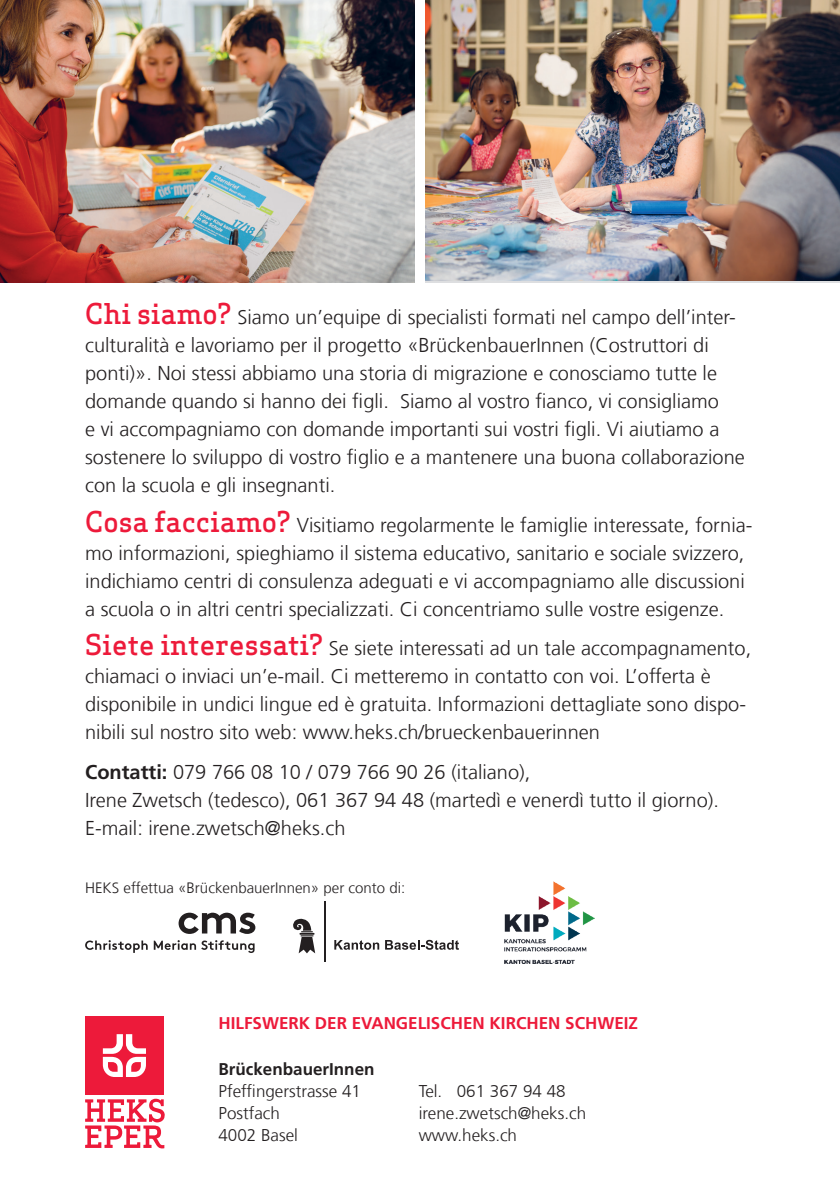
<style>
.page{position:relative;width:840px;height:1191px;background:#fff}
.page>*{position:absolute;margin:0;border:0;box-sizing:border-box;transform-origin:0 0}
.t1{font:300 20px/28px "Frutiger LT Com";color:#231f20}
.t2{font:300 17px "Frutiger LT Com";color:#231f20}
.t3{font:700 17px "Frutiger LT Com";color:#ed1a3a}
.t4{font:700 17px "Frutiger LT Com";color:#231f20}
.t5{font:300 15px "Frutiger LT Com";color:#231f20}
.s1{font-family:"Apex Serif";font-weight:500;font-size:28px;color:#ed1a3a}
.s2{font-weight:700}
</style>
<div class="page">
<div style="left:85px;top:1016px;width:79px;height:78px;background:#ed1a3a"></div>
<svg style="left:103px;top:1034px;width:43px;height:43px"></svg>
<svg style="left:85px;top:1098px;width:80px;height:50px"></svg>
<img style="left:0;top:0;width:414px;height:283px">
<img style="left:425px;top:0;width:414px;height:280px">
<svg style="left:85px;top:940px;width:169px;height:13px"></svg>
<svg style="left:178px;top:912px;width:77px;height:22px"></svg>
<img style="left:504px;top:881px;width:90px;height:82px">
<svg style="left:334px;top:940px;width:45px;height:9px"></svg>
<svg style="left:385px;top:940px;width:73px;height:9px"></svg>
<svg style="left:293px;top:918px;width:22px;height:35px"></svg>
<hr style="left:324px;top:901px;width:1px;height:61px;background:#231f20">
<p class="t1" style="left:85px;top:304px;width:661px"><span class="s1">Chi siamo?</span> Siamo un’equipe di specialisti formati nel campo dell’inter&shy;culturalità e lavoriamo per il progetto «BrückenbauerInnen (Costruttori di ponti)». Noi stessi abbiamo una storia di migrazione e conosciamo tutte le domande quando si hanno dei figli. Siamo al vostro fianco, vi consigliamo<br>e vi accompagniamo con domande importanti sui vostri figli. Vi aiutiamo a sostenere lo sviluppo di vostro figlio e a mantenere una buona collaborazione con la scuola e gli insegnanti.</p>
<p class="t1" style="left:85px;top:511px;width:668px"><span class="s1">Cosa facciamo?</span> Visitiamo regolarmente le famiglie interessate, fornia&shy;mo informazioni, spieghiamo il sistema educativo, sanitario e sociale svizzero, indichiamo centri di consulenza adeguati e vi accompagniamo alle discussioni a scuola o in altri centri specializzati. Ci concentriamo sulle vostre esigenze.</p>
<p class="t1" style="left:85px;top:634px;width:667px"><span class="s1">Siete interessati?</span> Se siete interessati ad un tale accompagnamento, chiamaci o inviaci un’e-mail. Ci metteremo in contatto con voi. L’offerta è disponibile in undici lingue ed è gratuita. Informazioni dettagliate sono dispo&shy;nibili sul nostro sito web: www.heks.ch/brueckenbauerinnen</p>
<p class="t1" style="left:85px;top:758px;width:635px"><span class="s2">Contatti:</span> 079 766 08 10 / 079 766 90 26 (italiano),<br>Irene Zwetsch (tedesco), 061 367 94 48 (martedì e venerdì tutto il giorno).<br>E-mail: irene.zwetsch@heks.ch</p>
<p class="t5" style="left:85px;top:878px;width:321px">HEKS effettua «BrückenbauerInnen» per conto di:</p>
<p class="t3" style="left:218px;top:1013px;width:421px">HILFSWERK DER EVANGELISCHEN KIRCHEN SCHWEIZ</p>
<p class="t4" style="left:218px;top:1059px;width:157px">BrückenbauerInnen</p>
<p class="t2" style="left:218px;top:1081px;width:144px">Pfeffingerstrasse 41</p>
<p class="t2" style="left:418px;top:1081px;width:148px">Tel. 061 367 94 48</p>
<p class="t2" style="left:218px;top:1103px;width:63px">Postfach</p>
<p class="t2" style="left:418px;top:1103px;width:169px">irene.zwetsch@heks.ch</p>
<p class="t2" style="left:218px;top:1125px;width:81px">4002 Basel</p>
<p class="t2" style="left:418px;top:1125px;width:100px">www.heks.ch</p>
</div>
